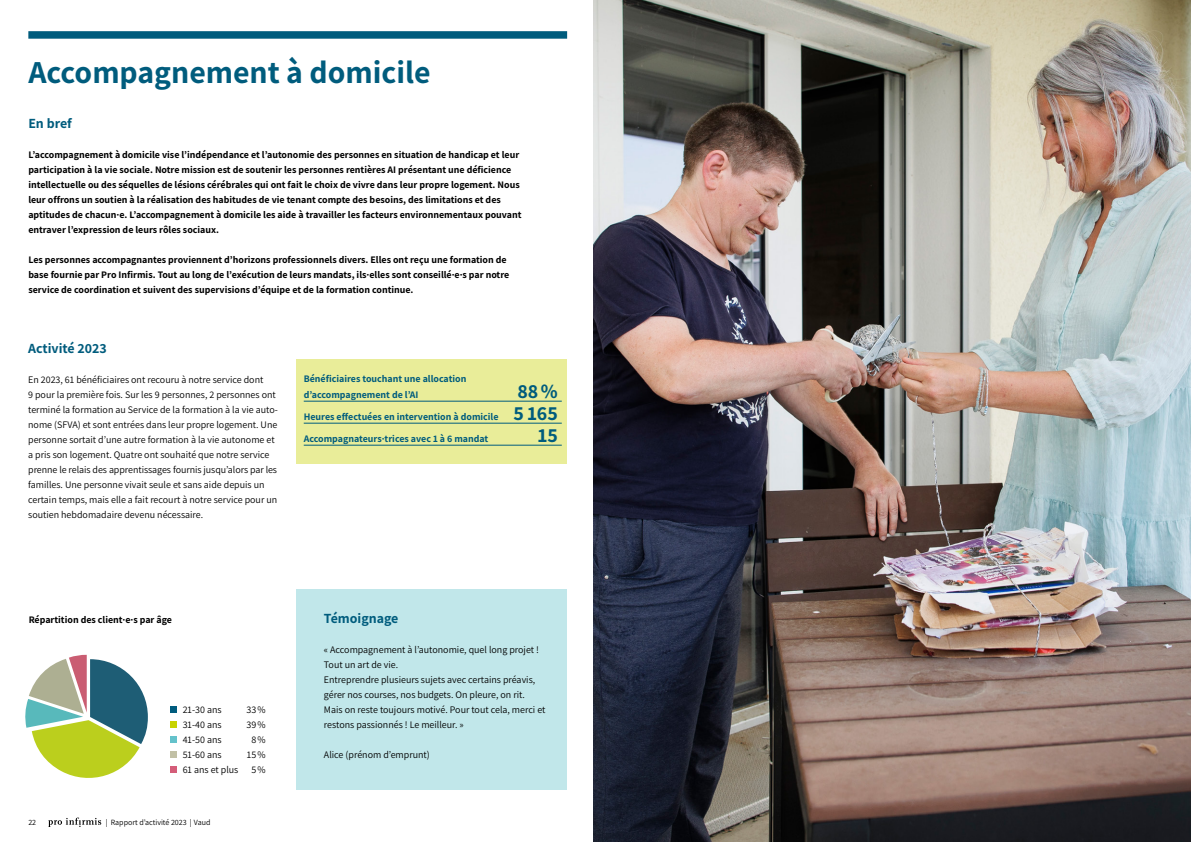
<style>
.page{position:relative;width:1191px;height:842px;background:#fff}
.page>*{position:absolute;margin:0;border:0;box-sizing:border-box;transform-origin:0 0}
.FR_H1-Überschrift{font:700 32px "Assistant";color:#005c7d}
.FR_P-Zahlen_mit_Linie{font:700 20px "Assistant";color:#005c7d}
.FR_H2-14pt{font:700 14px "Assistant";color:#005c7d}
.FR_P-Grundtext_bold_10pt{font:700 10px/15px "Assistant";color:#000}
.FR_P-Grundtext_10pt{font:10px/15px "Assistant";color:#000}
.FR_P-Zahlen_mit_Linie-2{font:700 10px/16px "Assistant";color:#005c7d}
.FR_P-Grafiklegende{font:10px "Assistant";color:#000}
.FR_H3-10pt{font:700 10px "Assistant";color:#000}
.t1{font:8px "Assistant";color:#000}
.s1{font-size:20px}
</style>
<div class="page">
<div style="left:28px;top:31px;width:539px;height:8px;background:#005c7d"></div>
<svg style="left:48px;top:818px;width:53px;height:9px"></svg>
<div style="left:296px;top:359px;width:271px;height:104px;background:#e9ed99"></div>
<hr style="left:304px;top:401px;width:258px;height:1px;background:#005c7e">
<hr style="left:304px;top:423px;width:258px;height:1px;background:#005c7e">
<hr style="left:304px;top:445px;width:258px;height:1px;background:#005c7e">
<div style="left:296px;top:589px;width:271px;height:200px;background:#c1e7ea"></div>
<img style="left:594px;top:0;width:597px;height:842px">
<div style="left:171px;top:706px;width:6px;height:7px;background:#005c7e"></div>
<div style="left:171px;top:721px;width:6px;height:7px;background:#c7d300"></div>
<div style="left:171px;top:736px;width:6px;height:7px;background:#64c2cb"></div>
<div style="left:171px;top:751px;width:6px;height:7px;background:#c1c0a5"></div>
<div style="left:171px;top:766px;width:6px;height:7px;background:#d45d79"></div>
<svg style="left:25px;top:655px;width:123px;height:123px"></svg>
<h1 class="FR_H1-Überschrift" style="left:28px;top:50px;width:403px">Accompagnement à domicile</h1>
<h2 class="FR_H2-14pt" style="left:28px;top:113px;width:45px">En bref</h2>
<p class="FR_P-Grundtext_bold_10pt" style="left:28px;top:146px;width:495px">L’accompagnement à domicile vise l’indépendance et l’autonomie des personnes en situation de handicap et leur participation à la vie sociale. Notre mission est de soutenir les personnes rentières AI présentant une déficience intellectuelle ou des séquelles de lésions cérébrales qui ont fait le choix de vivre dans leur propre logement. Nous leur offrons un soutien à la réalisation des habitudes de vie tenant compte des besoins, des limitations et des aptitudes de chacun·e. L’accompagnement à domicile les aide à travailler les facteurs environnementaux pouvant entraver l’expression de leurs rôles sociaux.</p>
<p class="FR_P-Grundtext_bold_10pt" style="left:28px;top:251px;width:482px">Les personnes accompagnantes proviennent d’horizons professionnels divers. Elles ont reçu une formation de base fournie par Pro Infirmis. Tout au long de l’exécution de leurs mandats, ils·elles sont conseillé·e·s par notre service de coordination et suivent des supervisions d’équipe et de la formation continue.</p>
<h2 class="FR_H2-14pt" style="left:28px;top:338px;width:80px">Activité 2023</h2>
<p class="FR_P-Grundtext_10pt" style="left:28px;top:371px;width:251px">En 2023, 61 bénéficiaires ont recouru à notre service dont<br>9 pour la première fois. Sur les 9 personnes, 2 personnes ont terminé la formation au Service de la formation à la vie auto&shy;nome (SFVA) et sont entrées dans leur propre logement. Une personne sortait d’une autre formation à la vie autonome et a pris son logement. Quatre ont souhaité que notre service prenne le relais des apprentissages fournis jusqu’alors par les familles. Une personne vivait seule et sans aide depuis un certain temps, mais elle a fait recourt à notre service pour un soutien hebdomadaire devenu nécessaire.</p>
<p class="FR_P-Zahlen_mit_Linie-2" style="left:304px;top:370px;width:164px">Bénéficiaires touchant une allocation d’accompagnement de l’AI</p>
<p class="FR_P-Zahlen_mit_Linie" style="left:517px;top:377px;width:42px">88%</p>
<p class="FR_P-Zahlen_mit_Linie-2" style="left:304px;top:408px;width:256px">Heures effectuées en intervention à domicile <span class="s1">5 165</span></p>
<p class="FR_P-Zahlen_mit_Linie-2" style="left:304px;top:430px;width:186px">Accompagnateurs·trices avec 1 à 6 mandat</p>
<p class="FR_P-Zahlen_mit_Linie" style="left:538px;top:421px;width:22px">15</p>
<h2 class="FR_H3-10pt" style="left:29px;top:612px;width:145px">Répartition des client·e·s par âge</h2>
<p class="FR_P-Grafiklegende" style="left:183px;top:702px;width:40px">21-30 ans</p>
<p class="FR_P-Grafiklegende" style="left:246px;top:702px;width:21px">33%</p>
<p class="FR_P-Grafiklegende" style="left:183px;top:717px;width:40px">31-40 ans</p>
<p class="FR_P-Grafiklegende" style="left:246px;top:717px;width:21px">39%</p>
<p class="FR_P-Grafiklegende" style="left:183px;top:732px;width:40px">41-50 ans</p>
<p class="FR_P-Grafiklegende" style="left:251px;top:732px;width:16px">8%</p>
<p class="FR_P-Grafiklegende" style="left:183px;top:747px;width:40px">51-60 ans</p>
<p class="FR_P-Grafiklegende" style="left:247px;top:747px;width:20px">15%</p>
<p class="FR_P-Grafiklegende" style="left:183px;top:762px;width:57px">61 ans et plus</p>
<p class="FR_P-Grafiklegende" style="left:251px;top:762px;width:16px">5%</p>
<p class="t1" style="left:28px;top:817px;width:9px">22</p>
<p class="t1" style="left:106px;top:817px;width:106px">| Rapport d’activité 2023 | Vaud</p>
<h2 class="FR_H2-14pt" style="left:324px;top:608px;width:76px">Témoignage</h2>
<p class="FR_P-Grundtext_10pt" style="left:324px;top:641px;width:223px">« Accompagnement à l’autonomie, quel long projet !<br>Tout un art de vie.<br>Entreprendre plusieurs sujets avec certains préavis, gérer nos courses, nos budgets. On pleure, on rit.<br>Mais on reste toujours motivé. Pour tout cela, merci et restons passionnés ! Le meilleur. »</p>
<p class="FR_P-Grundtext_10pt" style="left:324px;top:746px;width:107px">Alice (prénom d’emprunt)</p>
</div>
